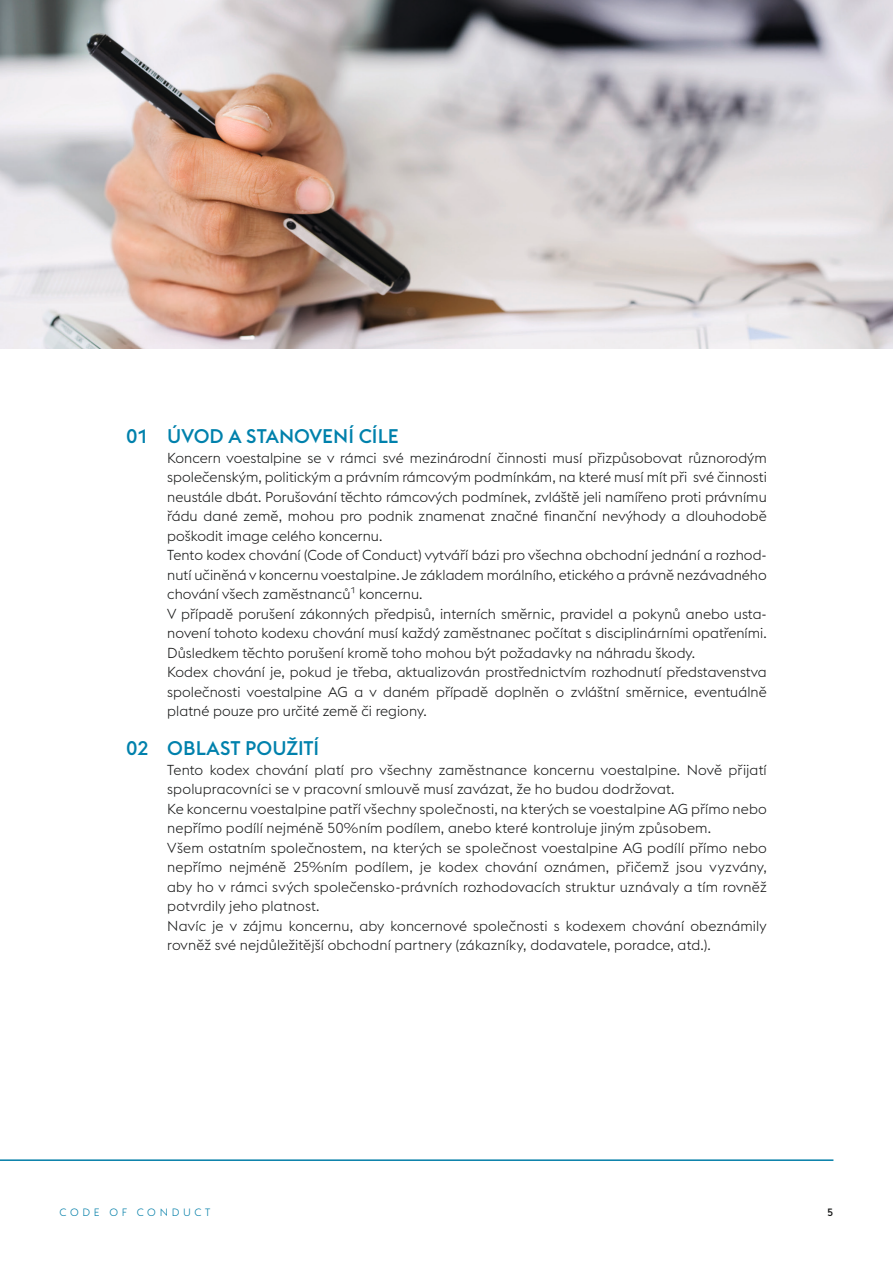
<style>
.page{position:relative;width:893px;height:1263px;background:#fff}
.page>*{position:absolute;margin:0;border:0;box-sizing:border-box;transform-origin:0 0}
.t1{font:500 19.5px "voestalpine";letter-spacing:.005em;color:#0081ac}
.t2{font:300 14.25px/19.5px "voestalpine";letter-spacing:.005em;color:#151616}
.t3{font:300 10.5px "voestalpine";letter-spacing:.35em;color:#007da7}
.t4{font:500 10.5px "voestalpine";color:#151616}
</style>
<div class="page">
<hr style="left:0;top:1159px;width:833px;height:2px;background:#007da7">
<img style="left:0;top:0;width:893px;height:349px">
<h1 class="t1" style="left:126px;top:424px;width:274px">01 ÚVOD A STANOVENÍ CÍLE</h1>
<p class="t2" style="left:167px;top:448px;width:601px">Koncern voestalpine se v rámci své mezinárodní činnosti musí přizpůsobovat různorodým společenským, politickým a právním rámcovým podmínkám, na které musí mít při své činnosti neustále dbát. Porušování těchto rámcových podmínek, zvláště jeli namířeno proti právnímu řádu dané země, mohou pro podnik znamenat značné finanční nevýhody a dlouhodobě poškodit image celého koncernu.<br>Tento kodex chování (Code of Conduct) vytváří bázi pro všechna obchodní jednání a rozhod&shy;nutí učiněná v koncernu voestalpine. Je základem morálního, etického a právně nezávadného chování všech zaměstnanců¹ koncernu.<br>V případě porušení zákonných předpisů, interních směrnic, pravidel a pokynů anebo usta&shy;novení tohoto kodexu chování musí každý zaměstnanec počítat s disciplinárními opatřeními.<br>Důsledkem těchto porušení kromě toho mohou být požadavky na náhradu škody.<br>Kodex chování je, pokud je třeba, aktualizován prostřednictvím rozhodnutí představenstva společnosti voestalpine AG a v daném případě doplněn o zvláštní směrnice, eventuálně platné pouze pro určité země či regiony.</p>
<h1 class="t1" style="left:126px;top:736px;width:195px">02 OBLAST POUŽITÍ</h1>
<p class="t2" style="left:167px;top:760px;width:601px">Tento kodex chování platí pro všechny zaměstnance koncernu voestalpine. Nově přijatí spolupracovníci se v pracovní smlouvě musí zavázat, že ho budou dodržovat.<br>Ke koncernu voestalpine patří všechny společnosti, na kterých se voestalpine AG přímo nebo nepřímo podílí nejméně 50%ním podílem, anebo které kontroluje jiným způsobem.<br>Všem ostatním společnostem, na kterých se společnost voestalpine AG podílí přímo nebo nepřímo nejméně 25%ním podílem, je kodex chování oznámen, přičemž jsou vyzvány, aby ho v rámci svých společensko-právních rozhodovacích struktur uznávaly a tím rovněž potvrdily jeho platnost.<br>Navíc je v zájmu koncernu, aby koncernové společnosti s kodexem chování obeznámily rovněž své nejdůležitější obchodní partnery (zákazníky, dodavatele, poradce, atd.).</p>
<p class="t3" style="left:60px;top:1206px;width:152px">CODE OF CONDUCT</p>
<p class="t4" style="left:827px;top:1205px;width:8px">5</p>
</div>
